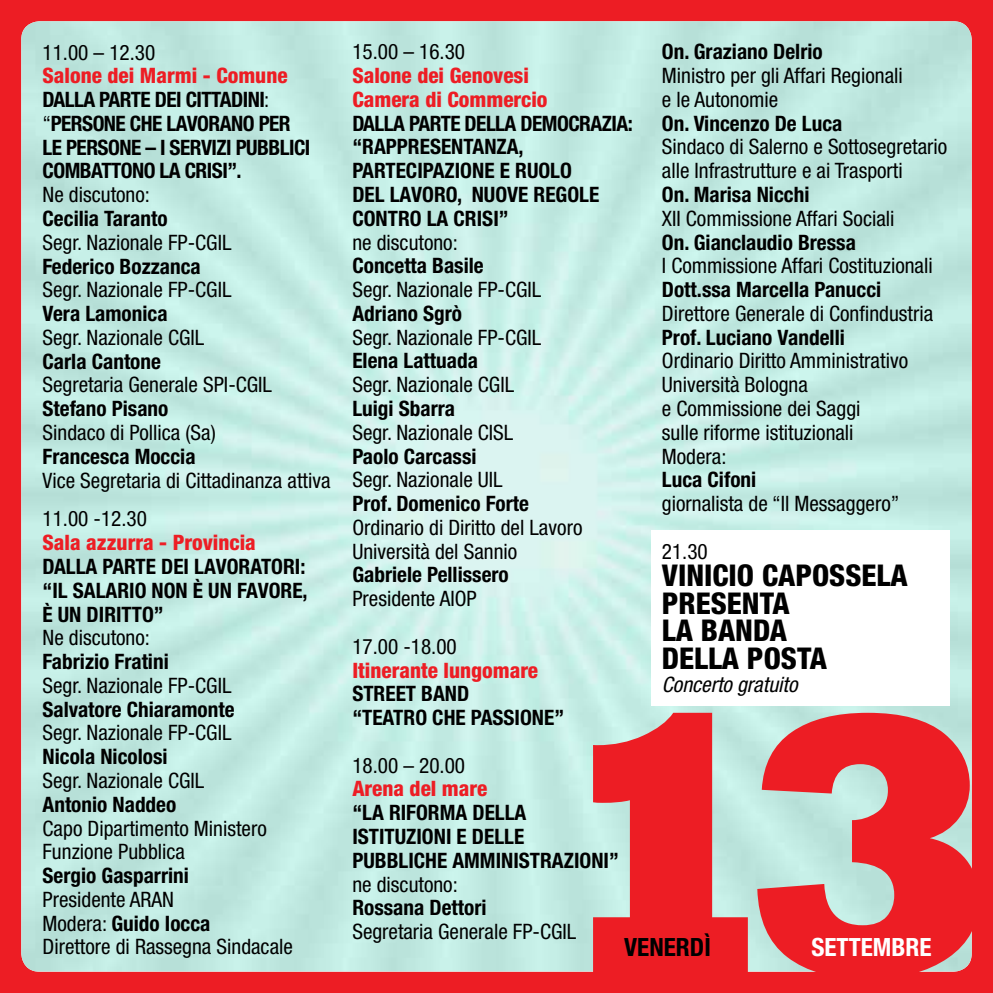
<style>
.page{position:relative;width:993px;height:993px;background:#fff}
.page>*{position:absolute;margin:0;border:0;box-sizing:border-box;transform-origin:0 0}
.t1{font:800 condensed 30px/27.5px "Helvetica Neue";color:#000}
.t2{font:700 condensed 25.25px "Helvetica Neue";color:#fff}
.t3{font:700 condensed 25.25px "Helvetica Neue";color:#000}
.t4{font:condensed 21.25px/23.8px "Helvetica Neue";color:#000}
.t5{font:700 condensed 21.25px "Helvetica Neue";color:#000}
.t6{font:800 condensed 21.25px/23.8px "Helvetica Neue";color:#ed1d24}
.t7{font:italic condensed 21.25px "Helvetica Neue";color:#000}
.s1{font-weight:400}
.s2{font-weight:700}
</style>
<div class="page">
<div style="left:0;top:0;width:992px;height:992px;background:#ed1d24"></div>
<img style="left:21px;top:21px;width:950px;height:950px">
<div style="left:651px;top:529px;width:298px;height:176px;background:#fff"></div>
<svg style="left:593px;top:712px;width:379px;height:260px"></svg>
<p class="t4" style="left:43px;top:40px;width:114px">11.00 – 12.30</p>
<p class="t6" style="left:43px;top:64px;width:246px">Salone dei Marmi - Comune</p>
<p class="t5" style="left:43px;top:87px;width:23px">Dalla</p>
<p class="t5" style="left:99px;top:87px;width:11px">parte</p>
<p class="t5" style="left:155px;top:87px;width:41px">dei cittadini</p>
<p class="t4" style="left:264px;top:88px;width:7px">:</p>
<p class="t5" style="left:43px;top:110px;width:31px"><span class="s1">“</span>Persone</p>
<p class="t5" style="left:130px;top:110px;width:80px">che lavorano</p>
<p class="t5" style="left:258px;top:110px;width:12px">per</p>
<p class="t5" style="left:43px;top:134px;width:36px">le persone</p>
<p class="t5" style="left:145px;top:134px;width:101px">– iservizipubblici</p>
<p class="t5" style="left:43px;top:158px;width:13px">combattono</p>
<p class="t5" style="left:159px;top:158px;width:35px">la crisi</p>
<p class="t5" style="left:227px;top:158px;width:16px">”.</p>
<p class="t4" style="left:43px;top:183px;width:109px">Ne discutono:</p>
<p class="t5" style="left:43px;top:205px;width:126px">Cecilia Taranto</p>
<p class="t4" style="left:43px;top:230px;width:190px">Segr. Nazionale FP-CGIL</p>
<p class="t5" style="left:43px;top:253px;width:160px">Federico Bozzanca</p>
<p class="t4" style="left:43px;top:278px;width:190px">Segr. Nazionale FP-CGIL</p>
<p class="t5" style="left:43px;top:300px;width:126px">Vera Lamonica</p>
<p class="t4" style="left:43px;top:325px;width:163px">Segr. Nazionale CGIL</p>
<p class="t5" style="left:43px;top:348px;width:120px">Carla Cantone</p>
<p class="t4" style="left:43px;top:373px;width:231px">Segretaria Generale SPI-CGIL</p>
<p class="t5" style="left:43px;top:395px;width:127px">Stefano Pisano</p>
<p class="t4" style="left:43px;top:420px;width:175px">Sindaco di Pollica (Sa)</p>
<p class="t5" style="left:43px;top:443px;width:154px">Francesca Moccia</p>
<p class="t4" style="left:43px;top:460px;width:289px;line-height:38.8px">Vice Segretaria di Cittadinanza attiva<br>11.00 -12.30</p>
<p class="t6" style="left:43px;top:530px;width:215px">Sala azzurra - Provincia</p>
<p class="t5" style="left:43px;top:553px;width:24px">Dalla</p>
<p class="t5" style="left:102px;top:553px;width:12px">parte</p>
<p class="t5" style="left:161px;top:553px;width:77px">dei lavoratori</p>
<p class="t5" style="left:300px;top:553px;width:7px">:</p>
<p class="t5" style="left:43px;top:577px;width:42px">“Il salario</p>
<p class="t5" style="left:151px;top:577px;width:13px">non</p>
<p class="t5" style="left:193px;top:577px;width:116px">è un favore ,</p>
<p class="t5" style="left:43px;top:601px;width:55px">è un diritto</p>
<p class="t5" style="left:154px;top:601px;width:11px">”</p>
<p class="t4" style="left:43px;top:625px;width:109px">Ne discutono:</p>
<p class="t5" style="left:43px;top:648px;width:128px">Fabrizio Fratini</p>
<p class="t4" style="left:43px;top:673px;width:190px">Segr. Nazionale FP-CGIL</p>
<p class="t5" style="left:43px;top:696px;width:193px">Salvatore Chiaramonte</p>
<p class="t4" style="left:43px;top:720px;width:190px">Segr. Nazionale FP-CGIL</p>
<p class="t5" style="left:43px;top:743px;width:126px">Nicola Nicolosi</p>
<p class="t4" style="left:43px;top:768px;width:163px">Segr. nazionale CGIL</p>
<p class="t5" style="left:43px;top:791px;width:135px">Antonio Naddeo</p>
<p class="t4" style="left:43px;top:815px;width:226px">Capo Dipartimento Ministero<br>Funzione Pubblica</p>
<p class="t5" style="left:43px;top:862px;width:148px">Sergio Gasparrini</p>
<p class="t4" style="left:43px;top:887px;width:252px">Presidente ARAN<br>Modera: <span class="s2">Guido Iocca<br></span>Direttore di Rassegna Sindacale</p>
<p class="t5" style="left:661px;top:39px;width:162px">On. Graziano Delrio</p>
<p class="t4" style="left:661px;top:63px;width:242px">Ministro per gli Affari Regionali e le Autonomie</p>
<p class="t5" style="left:661px;top:110px;width:182px">On. Vincenzo De Luca</p>
<p class="t4" style="left:661px;top:135px;width:287px">Sindaco di Salerno e Sottosegretario alle Infrastrutture e ai Trasporti</p>
<p class="t5" style="left:661px;top:181px;width:149px">On. Marisa Nicchi</p>
<p class="t4" style="left:661px;top:206px;width:234px">XII Commissione Affari Sociali</p>
<p class="t5" style="left:661px;top:229px;width:195px">On. Gianclaudio Bressa</p>
<p class="t4" style="left:661px;top:254px;width:272px">I Commissione Affari Costituzionali</p>
<p class="t5" style="left:661px;top:276px;width:221px">Dott.ssa Marcella Panucci</p>
<p class="t4" style="left:661px;top:301px;width:273px">Direttore Generale di Confindustria</p>
<p class="t5" style="left:661px;top:324px;width:184px">Prof. Luciano Vandelli</p>
<p class="t4" style="left:661px;top:349px;width:248px">Ordinario Diritto Amministrativo<br>Università Bologna<br>e Commissione dei Saggi<br>sulle riforme istituzionali<br>Modera:</p>
<p class="t5" style="left:661px;top:466px;width:96px">Luca Cifoni</p>
<p class="t4" style="left:661px;top:491px;width:239px">giornalista de “Il Messaggero”</p>
<p class="t4" style="left:661px;top:539px;width:47px">21.30</p>
<h1 class="t1" style="left:661px;top:561px;width:245px">Vinicio Capossela presenta<br>la Banda<br>della Posta</h1>
<p class="t7" style="left:661px;top:672px;width:137px">Concerto gratuito</p>
<p class="t4" style="left:352px;top:40px;width:114px">15.00 – 16.30</p>
<p class="t6" style="left:352px;top:63px;width:197px">Salone dei Genovesi<br>Camera di Commercio</p>
<p class="t5" style="left:352px;top:110px;width:23px">Dalla</p>
<p class="t5" style="left:409px;top:110px;width:11px">parte</p>
<p class="t5" style="left:464px;top:110px;width:12px">della</p>
<p class="t5" style="left:520px;top:110px;width:13px">democra</p>
<p class="t5" style="left:601px;top:110px;width:33px">zia:</p>
<p class="t5" style="left:352px;top:134px;width:34px">“Rappresentan</p>
<p class="t5" style="left:496px;top:134px;width:29px">za,</p>
<p class="t5" style="left:352px;top:158px;width:12px">partecipa</p>
<p class="t5" style="left:444px;top:158px;width:21px">zione</p>
<p class="t5" style="left:499px;top:158px;width:28px">e ruolo</p>
<p class="t5" style="left:352px;top:181px;width:12px">del</p>
<p class="t5" style="left:389px;top:181px;width:189px">lavoro, nuoveregole</p>
<p class="t5" style="left:352px;top:205px;width:13px">contro</p>
<p class="t5" style="left:426px;top:205px;width:37px">la crisi</p>
<p class="t5" style="left:498px;top:205px;width:11px">”</p>
<p class="t4" style="left:352px;top:230px;width:107px">ne discutono:</p>
<p class="t5" style="left:352px;top:253px;width:133px">Concetta Basile</p>
<p class="t4" style="left:352px;top:277px;width:190px">Segr. Nazionale FP-CGIL</p>
<p class="t5" style="left:352px;top:300px;width:111px">Adriano Sgrò</p>
<p class="t4" style="left:352px;top:325px;width:190px">Segr. Nazionale FP-CGIL</p>
<p class="t5" style="left:352px;top:348px;width:127px">Elena Lattuada</p>
<p class="t4" style="left:352px;top:372px;width:163px">Segr. Nazionale CGIL</p>
<p class="t5" style="left:352px;top:395px;width:104px">Luigi Sbarra</p>
<p class="t4" style="left:352px;top:420px;width:162px">Segr. Nazionale CISL</p>
<p class="t5" style="left:352px;top:443px;width:126px">Paolo Carcassi</p>
<p class="t4" style="left:352px;top:467px;width:152px">Segr. Nazionale UIL</p>
<p class="t5" style="left:352px;top:490px;width:178px">Prof. Domenico Forte</p>
<p class="t4" style="left:352px;top:515px;width:231px">Ordinario di Diritto del Lavoro<br>Università del Sannio</p>
<p class="t5" style="left:352px;top:562px;width:158px">Gabriele Pellissero</p>
<p class="t4" style="left:352px;top:586px;width:126px">Presidente AIOP</p>
<p class="t4" style="left:352px;top:634px;width:106px">17.00 -18.00</p>
<p class="t6" style="left:352px;top:657px;width:187px">Itinerante lungomare</p>
<p class="t5" style="left:352px;top:680px;width:23px">Street</p>
<p class="t5" style="left:421px;top:680px;width:13px">band</p>
<p class="t5" style="left:352px;top:704px;width:32px">“Teatro</p>
<p class="t5" style="left:432px;top:704px;width:50px">che passione</p>
<p class="t5" style="left:554px;top:704px;width:11px">”</p>
<p class="t4" style="left:352px;top:752px;width:114px">18.00 – 20.00</p>
<p class="t6" style="left:352px;top:776px;width:136px">Arena del mare</p>
<p class="t5" style="left:352px;top:799px;width:78px">“La riforma</p>
<p class="t5" style="left:472px;top:799px;width:12px">della</p>
<p class="t5" style="left:352px;top:823px;width:16px">Istitu</p>
<p class="t5" style="left:406px;top:823px;width:20px">zioni</p>
<p class="t5" style="left:456px;top:823px;width:27px">e delle</p>
<p class="t5" style="left:352px;top:847px;width:23px">Pubblic</p>
<p class="t5" style="left:425px;top:847px;width:51px">he Amministra</p>
<p class="t5" style="left:563px;top:847px;width:20px">zioni</p>
<p class="t5" style="left:609px;top:847px;width:11px">”</p>
<p class="t4" style="left:352px;top:871px;width:107px">ne discutono:</p>
<p class="t5" style="left:352px;top:894px;width:136px">Rossana Dettori</p>
<p class="t4" style="left:352px;top:919px;width:225px">Segretaria Generale FP-CGIL</p>
<p class="t3" style="left:624px;top:930px;width:27px">venerd</p>
<p class="t3" style="left:704px;top:930px;width:8px">ì</p>
<p class="t2" style="left:811px;top:930px;width:122px">SETTEMBRE</p>
</div>
